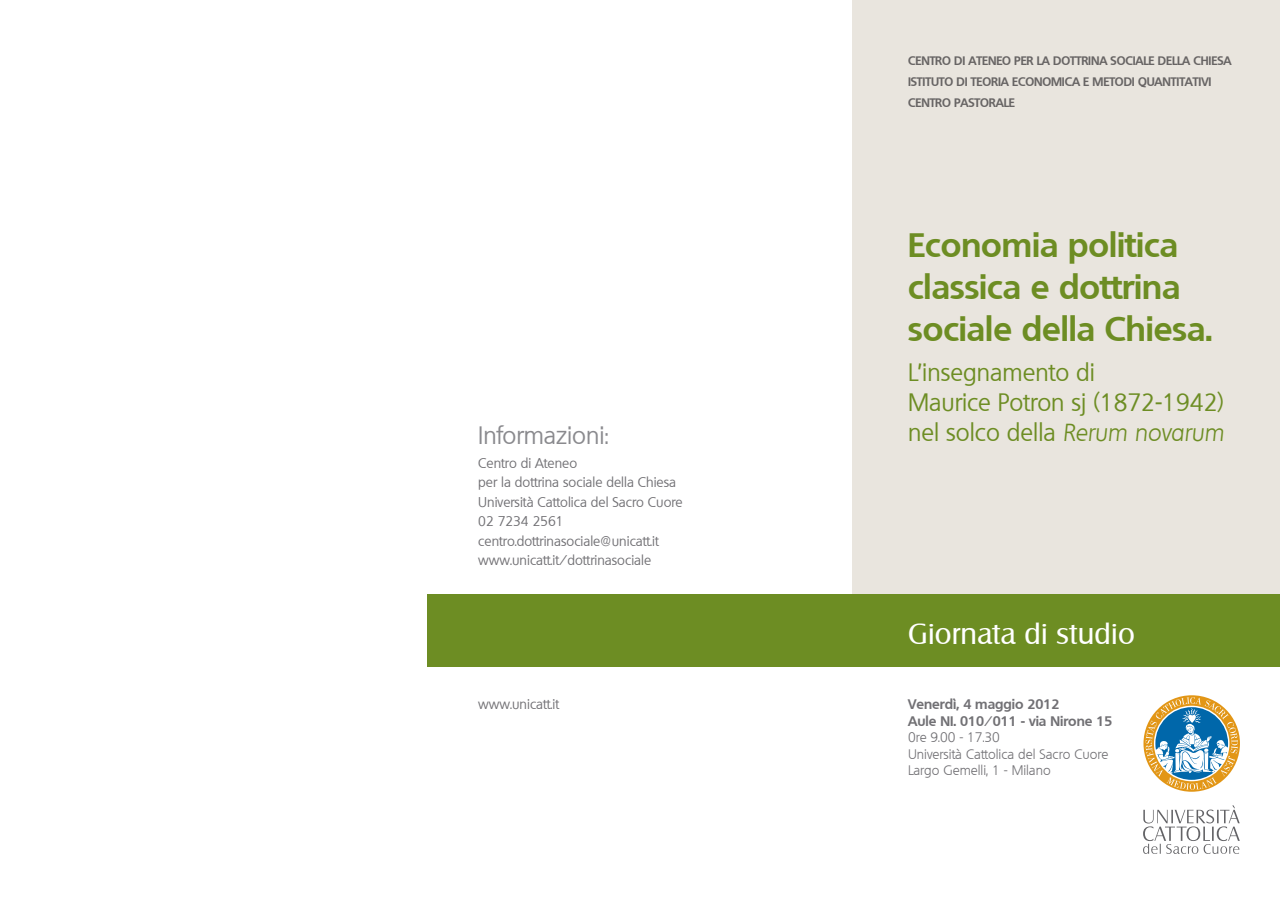
<style>
.page{position:relative;width:1280px;height:897px;background:#fff}
.page>*{position:absolute;margin:0;border:0;box-sizing:border-box;transform-origin:0 0}
.t1{font:700 33px/42px "Quebec";color:#6d8d23}
.t2{font:28.5px "Salzburg";letter-spacing:.01em;color:#fff}
.t3{font:24px "Quebec";color:#6d8d23}
.t4{font:24px "Quebec";color:#8a8a8e}
.t5{font:13.5px "Quebec";color:#717074}
.t6{font:300 13.5px "Quebec";color:#717074}
.t7{font:700 13.5px "Quebec";color:#717074}
.t8{font:700 12px/20.7px "Quebec";letter-spacing:-.01em;color:#717074}
.s1{font-weight:300;font-style:italic}
</style>
<div class="page">
<div style="left:852px;top:0;width:427px;height:603px;background:#e9e5de"></div>
<div style="left:427px;top:594px;width:852px;height:72px;background:#6d8d23"></div>
<svg style="left:1143px;top:695px;width:96px;height:96px"></svg>
<svg style="left:1143px;top:805px;width:96px;height:48px"></svg>
<p class="t4" style="left:478px;top:419px;width:132px">Informazioni:</p>
<p class="t5" style="left:478px;top:454px;width:100px">Centro di Ateneo</p>
<p class="t5" style="left:478px;top:473px;width:199px">per la dottrina sociale della Chiesa</p>
<p class="t5" style="left:478px;top:493px;width:206px">Università Cattolica del Sacro Cuore</p>
<p class="t5" style="left:478px;top:512px;width:87px">02 7234 2561</p>
<p class="t5" style="left:478px;top:532px;width:182px">centro.dottrinasociale@unicatt.it</p>
<p class="t5" style="left:478px;top:551px;width:174px">www.unicatt.it/dottrinasociale</p>
<p class="t8" style="left:907px;top:50px;width:325px">CENTRO DI ATENEO PER LA DOTTRINA SOCIALE DELLA CHIESA<br>ISTITUTO DI TEORIA ECONOMICA E METODI QUANTITATIVI<br>CENTRO PASTORALE</p>
<p class="t1" style="left:907px;top:223px;width:306px">Economia politica classica e dottrina sociale della Chiesa.</p>
<p class="t3" style="left:907px;top:357px;width:188px">L’insegnamento di</p>
<p class="t3" style="left:907px;top:387px;width:317px">Maurice Potron sj (1872-1942)</p>
<p class="t3" style="left:907px;top:417px;width:317px">nel solco della <span class="s1">Rerum novarum</span></p>
<p class="t2" style="left:907px;top:616px;width:228px">Giornata di studio</p>
<p class="t5" style="left:478px;top:695px;width:82px">www.unicatt.it</p>
<p class="t7" style="left:907px;top:695px;width:153px">Venerdì, 4 maggio 2012</p>
<p class="t7" style="left:907px;top:711px;width:206px">Aule NI. 010/011 - via Nirone 15</p>
<p class="t6" style="left:907px;top:728px;width:93px">0re 9.00 - 17.30</p>
<p class="t6" style="left:907px;top:745px;width:202px">Università Cattolica del Sacro Cuore</p>
<p class="t6" style="left:907px;top:761px;width:144px">Largo Gemelli, 1 - Milano</p>
</div>
